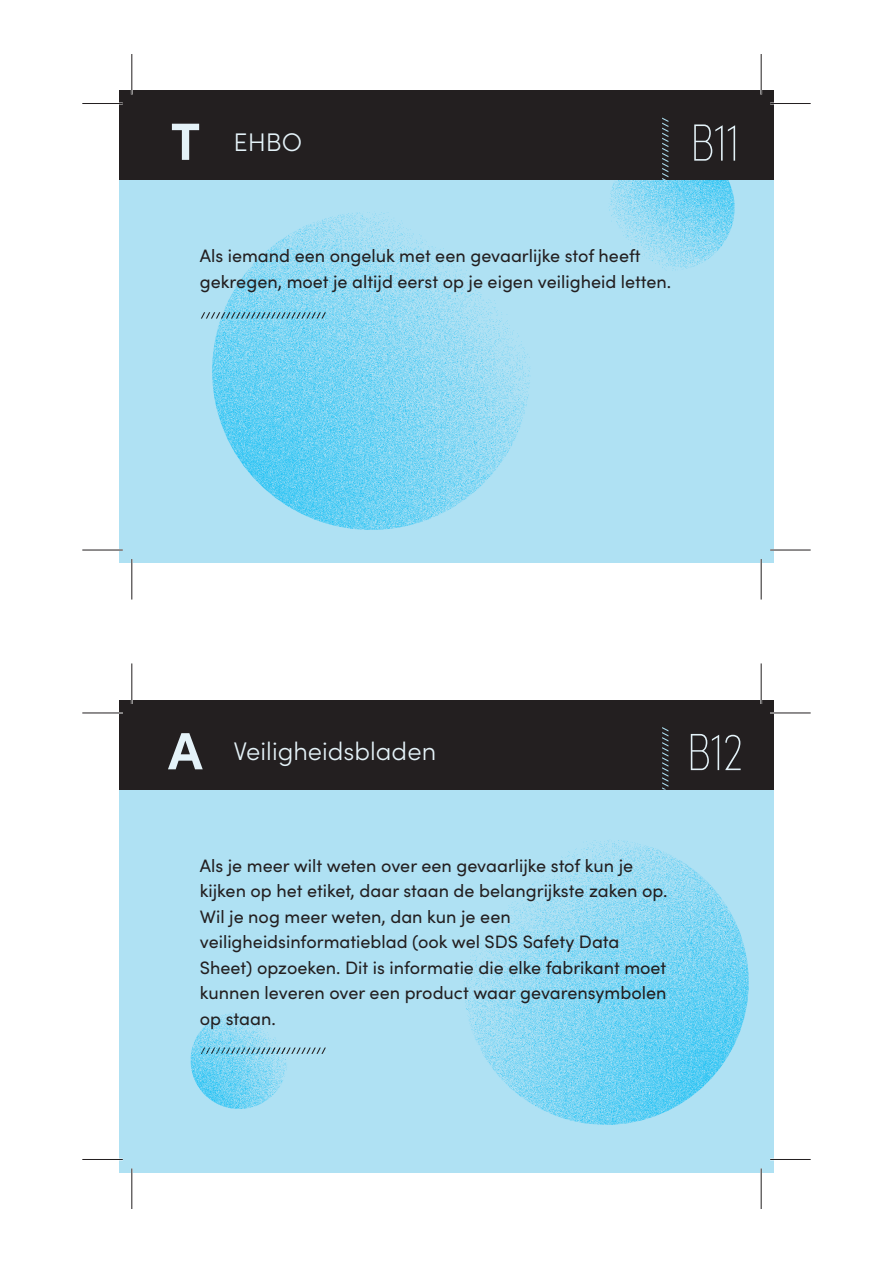
<style>
.page{position:relative;width:893px;height:1263px;background:#fff}
.page>*{position:absolute;margin:0;border:0;box-sizing:border-box;transform-origin:0 0}
.t1{font:200 52.5px "Sofia Pro Condensed";color:#e4f2f8}
.t2{font:300 25.5px "Sofia Pro";color:#e4f2f8}
.t3{font:18px/25.5px "Sofia Pro";color:#231f20}
.s1{font-weight:700;font-size:52.5px}
</style>
<div class="page">
<div style="left:119px;top:91px;width:655px;height:472px;background:#afe1f3"></div>
<img style="left:608px;top:145px;width:127px;height:126px;border-radius:63px">
<img style="left:212px;top:212px;width:318px;height:318px">
<svg style="left:201px;top:312px;width:125px;height:7px"></svg>
<div style="left:119px;top:91px;width:655px;height:89px;background:#231f20"></div>
<svg style="left:662px;top:118px;width:6px;height:62px"></svg>
<hr style="left:82px;top:549px;width:41px;height:2px;background:#fff">
<hr style="left:770px;top:549px;width:41px;height:2px;background:#fff">
<hr style="left:131px;top:54px;width:2px;height:41px;background:#fff">
<hr style="left:131px;top:559px;width:2px;height:40px;background:#fff">
<hr style="left:760px;top:54px;width:2px;height:41px;background:#fff">
<hr style="left:760px;top:559px;width:2px;height:40px;background:#fff">
<hr style="left:82px;top:103px;width:41px;height:1px;background:#231f20">
<hr style="left:770px;top:103px;width:41px;height:1px;background:#231f20">
<hr style="left:82px;top:550px;width:41px;height:1px;background:#231f20">
<hr style="left:770px;top:550px;width:41px;height:1px;background:#231f20">
<hr style="left:132px;top:54px;width:1px;height:41px;background:#231f20">
<hr style="left:132px;top:559px;width:1px;height:40px;background:#231f20">
<hr style="left:761px;top:54px;width:1px;height:41px;background:#231f20">
<hr style="left:761px;top:559px;width:1px;height:40px;background:#231f20">
<div style="left:119px;top:700px;width:655px;height:472px;background:#afe1f3"></div>
<img style="left:190px;top:1012px;width:97px;height:97px">
<svg style="left:201px;top:1047px;width:125px;height:7px"></svg>
<img style="left:463px;top:839px;width:286px;height:286px;border-radius:143px">
<div style="left:119px;top:700px;width:655px;height:89px;background:#231f20"></div>
<svg style="left:662px;top:727px;width:6px;height:62px"></svg>
<hr style="left:82px;top:712px;width:41px;height:2px;background:#fff">
<hr style="left:770px;top:712px;width:41px;height:2px;background:#fff">
<hr style="left:82px;top:1158px;width:41px;height:2px;background:#fff">
<hr style="left:770px;top:1158px;width:41px;height:2px;background:#fff">
<hr style="left:131px;top:663px;width:2px;height:41px;background:#fff">
<hr style="left:131px;top:1168px;width:2px;height:41px;background:#fff">
<hr style="left:760px;top:663px;width:2px;height:41px;background:#fff">
<hr style="left:760px;top:1168px;width:2px;height:41px;background:#fff">
<hr style="left:82px;top:713px;width:41px;height:1px;background:#231f20">
<hr style="left:770px;top:713px;width:41px;height:1px;background:#231f20">
<hr style="left:82px;top:1159px;width:41px;height:1px;background:#231f20">
<hr style="left:770px;top:1159px;width:41px;height:1px;background:#231f20">
<hr style="left:132px;top:663px;width:1px;height:41px;background:#231f20">
<hr style="left:132px;top:1168px;width:1px;height:41px;background:#231f20">
<hr style="left:761px;top:663px;width:1px;height:41px;background:#231f20">
<hr style="left:761px;top:1168px;width:1px;height:41px;background:#231f20">
<h2 class="t2" style="left:171px;top:123px;width:133px"><span class="s1">T</span> EHBO</h2>
<h1 class="t1" style="left:690px;top:105px;width:51px">B11</h1>
<p class="t3" style="left:200px;top:242px;width:473px">Als iemand een ongeluk met een gevaarlijke stof heeft gekregen, moet je altijd eerst op je eigen veiligheid letten.</p>
<h2 class="t2" style="left:168px;top:732px;width:269px"><span class="s1">A</span> Veiligheidsbladen</h2>
<h1 class="t1" style="left:687px;top:714px;width:58px">B12</h1>
<p class="t3" style="left:200px;top:852px;width:469px">Als je meer wilt weten over een gevaarlijke stof kun je kijken op het etiket, daar staan de belangrijkste zaken op.<br>Wil je nog meer weten, dan kun je een veiligheidsinformatieblad (ook wel SDS Safety Data Sheet) opzoeken. Dit is informatie die elke fabrikant moet kunnen leveren over een product waar gevarensymbolen op staan.</p>
</div>
